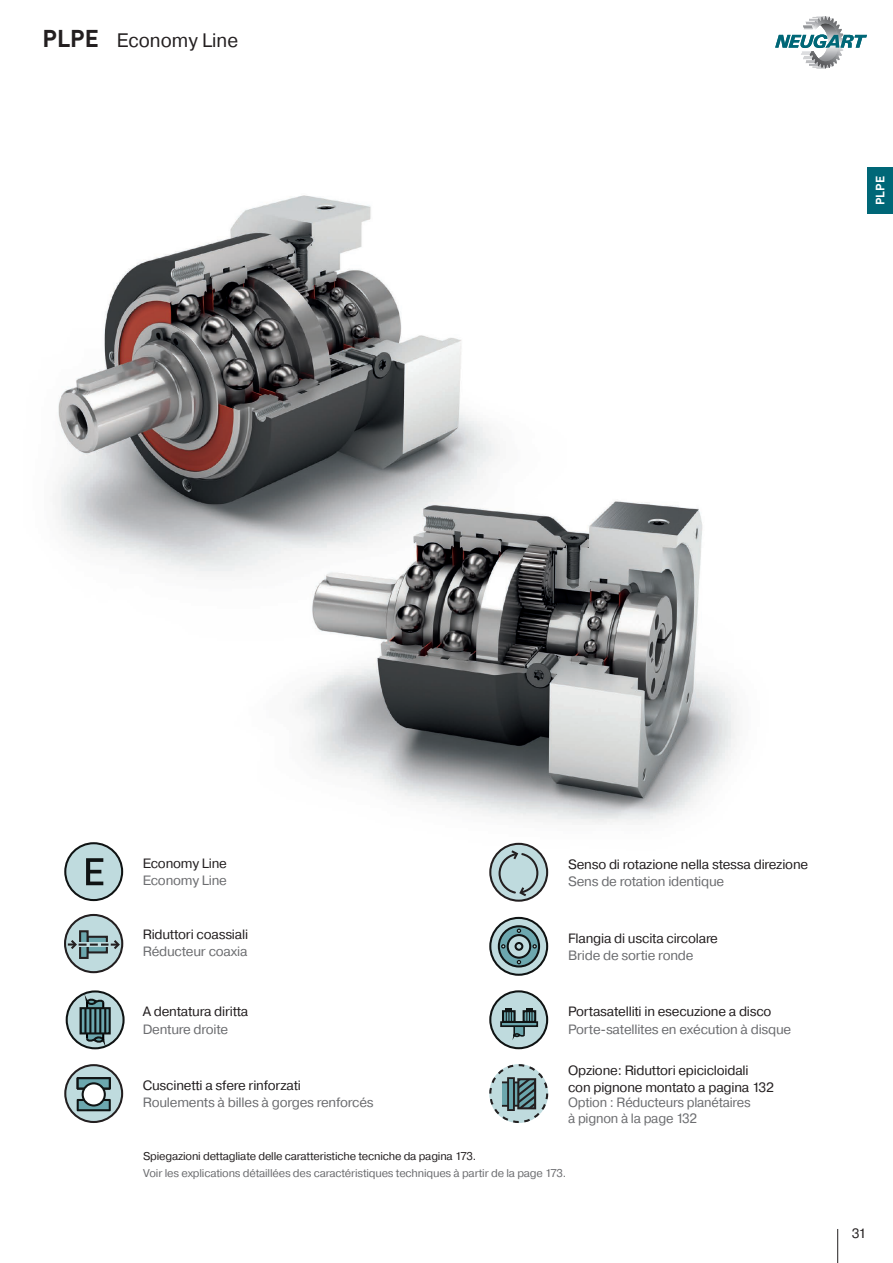
<style>
.page{position:relative;width:893px;height:1263px;background:#fff}
.page>*{position:absolute;margin:0;border:0;box-sizing:border-box;transform-origin:0 0}
.t1{font:700 24px "DIN Pro";color:#231f20}
.t2{font:19.5px "Pragmatica";color:#231f20}
.t3{font:13.5px "Pragmatica";letter-spacing:-.015em;color:#231f20}
.t4{font:13.5px "Pragmatica";letter-spacing:-.015em;color:#6c6d70}
.t5{font:700 12px "DIN Pro";color:#fff}
.t6{font:11.25px "Pragmatica";letter-spacing:-.015em;color:#6c6d70}
.t7{font:11.25px "Pragmatica";letter-spacing:-.015em;color:#231f20}
</style>
<div class="page">
<hr style="left:837px;top:1229px;width:1px;height:34px;background:#231f20">
<img style="left:55px;top:195px;width:682px;height:689px">
<div style="left:867px;top:167px;width:26px;height:47px;background:#006777"></div>
<svg style="left:490px;top:918px;width:57px;height:57px"></svg>
<div style="left:489px;top:917px;width:59px;height:59px;border:2px solid #0f1313;border-radius:50%"></div>
<svg style="left:498px;top:925px;width:42px;height:42px;background:#6e8d91"></svg>
<svg style="left:67px;top:991px;width:57px;height:57px"></svg>
<div style="left:66px;top:990px;width:59px;height:59px;border:2px solid #0f1313;border-radius:50%"></div>
<svg style="left:81px;top:999px;width:29px;height:43px"></svg>
<div style="left:80px;top:1007px;width:31px;height:27px;border:2px solid #0f1313"></div>
<div style="left:65px;top:843px;width:57px;height:57px;background:#bfdbde;border-radius:50%"></div>
<div style="left:64px;top:842px;width:59px;height:59px;border:2px solid #0f1313;border-radius:50%"></div>
<svg style="left:86px;top:858px;width:17px;height:27px"></svg>
<svg style="left:65px;top:1065px;width:57px;height:57px"></svg>
<div style="left:64px;top:1064px;width:59px;height:59px;border:2px solid #231f20;border-radius:50%"></div>
<svg style="left:77px;top:1077px;width:34px;height:34px"></svg>
<svg style="left:490px;top:844px;width:57px;height:57px"></svg>
<div style="left:489px;top:843px;width:59px;height:59px;border:2px solid #231f20;border-radius:50%"></div>
<svg style="left:498px;top:850px;width:40px;height:46px;background:#a5bcbe"></svg>
<div style="left:490px;top:991px;width:57px;height:57px;background:#bfdbde;border-radius:50%"></div>
<div style="left:489px;top:990px;width:59px;height:59px;border:2px solid #0f1313;border-radius:50%"></div>
<div style="left:513px;top:1021px;width:12px;height:15px;background:#6ca7ae;border:2px solid #0f1313"></div>
<div style="left:500px;top:1021px;width:38px;height:6px;border:2px solid #0f1313"></div>
<div style="left:503px;top:1011px;width:12px;height:11px;background:#6ca7ae"></div>
<div style="left:502px;top:1010px;width:14px;height:13px;border:2px solid #0f1313"></div>
<div style="left:523px;top:1010px;width:13px;height:13px;border:2px solid #0f1313"></div>
<svg style="left:505px;top:1009px;width:7px;height:13px"></svg>
<svg style="left:526px;top:1009px;width:7px;height:13px"></svg>
<svg style="left:513px;top:1031px;width:12px;height:8px"></svg>
<svg style="left:489px;top:1064px;width:59px;height:59px"></svg>
<div style="left:65px;top:915px;width:57px;height:57px;background:#bfdbde;border-radius:50%"></div>
<div style="left:64px;top:914px;width:59px;height:59px;border:2px solid #231f20;border-radius:50%"></div>
<div style="left:87px;top:936px;width:21px;height:17px;border:2px solid #231f20"></div>
<div style="left:80px;top:931px;width:8px;height:27px;background:#6ca7ae"></div>
<div style="left:79px;top:930px;width:10px;height:29px;border:2px solid #231f20"></div>
<svg style="left:68px;top:938px;width:53px;height:13px"></svg>
<svg style="left:775px;top:16px;width:92px;height:53px"></svg>
<p class="t1" style="left:43px;top:19px;width:58px">PLPE</p>
<p class="t2" style="left:117px;top:28px;width:123px">Economy Line</p>
<p class="t5" style="left:871px;top:205px;width:31px;rotate:-90deg">PLPE</p>
<p class="t3" style="left:143px;top:855px;width:86px">Economy Line</p>
<p class="t4" style="left:143px;top:872px;width:86px">Economy Line</p>
<p class="t3" style="left:568px;top:856px;width:242px">Senso di rotazione nella stessa direzione</p>
<p class="t4" style="left:568px;top:873px;width:158px">Sens de rotation identique</p>
<p class="t3" style="left:143px;top:926px;width:107px">Riduttori coassiali</p>
<p class="t4" style="left:143px;top:943px;width:106px">Réducteur coaxia</p>
<p class="t3" style="left:568px;top:930px;width:151px">Flangia di uscita circolare</p>
<p class="t4" style="left:568px;top:947px;width:127px">Bride de sortie ronde</p>
<p class="t3" style="left:143px;top:1003px;width:107px">A dentatura diritta</p>
<p class="t4" style="left:143px;top:1020px;width:87px">Denture droite</p>
<p class="t3" style="left:568px;top:1003px;width:205px">Portasatelliti in esecuzione a disco</p>
<p class="t4" style="left:568px;top:1020px;width:225px">Porte-satellites en exécution à disque</p>
<p class="t3" style="left:143px;top:1077px;width:160px">Cuscinetti a sfere rinforzati</p>
<p class="t4" style="left:143px;top:1094px;width:233px">Roulements à billes à gorges renforcés</p>
<p class="t3" style="left:568px;top:1062px;width:182px">Opzione: Riduttori epicicloidali</p>
<p class="t3" style="left:568px;top:1078px;width:207px">con pignone montato a pagina 132</p>
<p class="t4" style="left:568px;top:1094px;width:184px">Option : Réducteurs planétaires</p>
<p class="t4" style="left:568px;top:1110px;width:130px">à pignon à la page 132</p>
<p class="t7" style="left:143px;top:1149px;width:335px">Spiegazioni dettagliate delle caratteristiche tecniche da pagina 173.</p>
<p class="t6" style="left:143px;top:1166px;width:425px">Voir les explications détaillées des caractéristiques techniques à partir de la page 173.</p>
<p class="t3" style="left:852px;top:1225px;width:16px">31</p>
</div>
